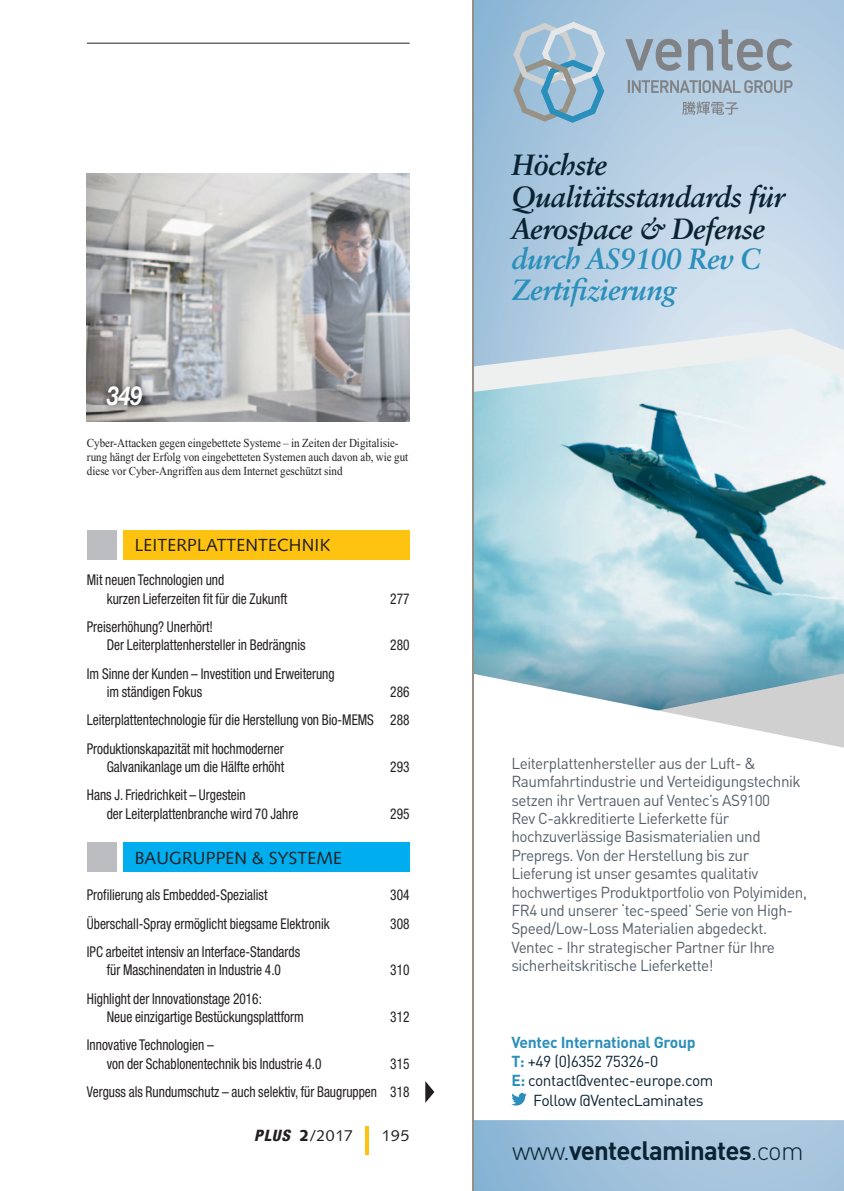
<style>
.page{position:relative;width:844px;height:1191px;background:#fff}
.page>*{position:absolute;margin:0;border:0;box-sizing:border-box;transform-origin:0 0}
.t1{font:italic 700 29.4px/31.5px "Sabon LT Std";letter-spacing:-.02em;color:#0a2333}
.t2{font:italic 700 29.4px/31.5px "Sabon LT Std";letter-spacing:-.02em;color:#2b8fbb}
.t3{font:700 26.25px "DIN";letter-spacing:-.03em;color:#0a2333}
.t4{font:italic 700 26.25px "Helvetica Neue";color:#fff;scale:.8 1}
.t5{font:17.5px "Syntax";letter-spacing:.01em;color:#231f20}
.t6{font:15.75px/18.4px "DIN";letter-spacing:-.03em;color:#555f6b}
.t7{font:15.75px "DIN";letter-spacing:-.03em;color:#0a2333}
.t8{font:700 15.75px "DIN";letter-spacing:-.02em;color:#2b8fbb}
.t9{font:15.75px "Syntax";letter-spacing:.05em;color:#231f20}
.t10{font:condensed 14.88px/18.4px "Helvetica Neue";color:#231f20;scale:.9 1}
.t11{font:12.25px/14px "Times New Roman";color:#231f20;scale:.9 1}
.s1{font-family:"Helvetica Neue";font-weight:800;font-style:italic;font-stretch:condensed}
.s2{font-weight:900}
.s3{font-weight:700;color:#2b8fbb}
.s4{font-weight:300}
</style>
<div class="page">
<hr style="left:87px;top:43px;width:322px;height:1px;background:#231f20">
<hr style="left:366px;top:1126px;width:3px;height:29px;background:#fec210">
<div style="left:123px;top:530px;width:286px;height:29px;background:#fec210"></div>
<div style="left:87px;top:530px;width:30px;height:29px;background:#bcbdc0"></div>
<div style="left:123px;top:842px;width:286px;height:30px;background:#00aeef"></div>
<div style="left:87px;top:842px;width:30px;height:30px;background:#bcbdc0"></div>
<svg style="left:425px;top:1081px;width:9px;height:21px"></svg>
<img style="left:87px;top:174px;width:322px;height:248px">
<div style="left:96px;top:376px;width:57px;height:41px;background:#231f20;opacity:.75"></div>
<svg style="left:474px;top:0;width:369px;height:1191px;background:#b1cce1"></svg>
<img style="left:474px;top:399px;width:369px;height:163px">
<img style="left:474px;top:562px;width:369px;height:111px">
<svg style="left:474px;top:673px;width:369px;height:447px"></svg>
<svg style="left:511px;top:1093px;width:15px;height:12px"></svg>
<svg style="left:625px;top:39px;width:56px;height:32px;background:#97a7b4"></svg>
<svg style="left:688px;top:30px;width:104px;height:41px;background:#9eafbe"></svg>
<svg style="left:627px;top:80px;width:165px;height:13px;background:#9cabb8"></svg>
<svg style="left:513px;top:22px;width:92px;height:101px;background:#9dbbcf"></svg>
<svg style="left:682px;top:101px;width:56px;height:14px"></svg>
<svg style="left:474px;top:328px;width:369px;height:71px;background:#d9e6ec"></svg>
<hr style="left:472px;top:0;width:2px;height:1191px;background:#979086">
<h2 class="t4" style="left:107px;top:380px;width:45px">349</h2>
<p class="t11" style="left:87px;top:436px;width:358px">Cyber-Attacken gegen eingebettete Systeme – in Zeiten der Digitalisie&shy;rung hängt der Erfolg von eingebetteten Systemen auch davon ab, wie gut diese vor Cyber-Angriffen aus dem Internet geschützt sind</p>
<p class="t5" style="left:135px;top:534px;width:197px">LEITERPLATTENTECHNIK</p>
<p class="t10" style="left:107px;top:571px;width:202px;text-indent:-20px">Mit neuen Technologien und<br>kurzen Lieferzeiten fit für die Zukunft</p>
<p class="t10" style="left:107px;top:617px;width:222px;text-indent:-20px">Preiserhöhung? Unerhört!<br>Der Leiterplattenhersteller in Bedrängnis</p>
<p class="t10" style="left:390px;top:589px;width:23px">277</p>
<p class="t10" style="left:390px;top:636px;width:23px">280</p>
<p class="t10" style="left:107px;top:664px;width:255px;text-indent:-20px">Im Sinne der Kunden – Investition und Erweiterung im ständigen Fokus</p>
<p class="t10" style="left:87px;top:677px;width:360px;line-height:28.3px;text-align:justify;text-indent:303px">286<br>Leiterplattentechnologie für die Herstellung von Bio-MEMS 288<br>Produktionskapazität mit hochmoderner</p>
<p class="t10" style="left:107px;top:757px;width:199px">Galvanikanlage um die Hälfte erhöht</p>
<p class="t10" style="left:390px;top:757px;width:23px">293</p>
<p class="t10" style="left:107px;top:786px;width:214px;text-indent:-20px">Hans J. Friedrichkeit – Urgestein<br>der Leiterplattenbranche wird 70 Jahre</p>
<p class="t10" style="left:390px;top:804px;width:23px">295</p>
<p class="t5" style="left:135px;top:847px;width:209px">BAUGRUPPEN &amp; SYSTEME</p>
<p class="t10" style="left:87px;top:886px;width:202px">Profilierung als Embedded-Spezialist</p>
<p class="t10" style="left:390px;top:886px;width:23px">304</p>
<p class="t10" style="left:87px;top:914px;width:271px">Überschall-Spray ermöglicht biegsame Elektronik</p>
<p class="t10" style="left:390px;top:914px;width:23px">308</p>
<p class="t10" style="left:87px;top:942px;width:238px;text-align:center">IPC arbeitet intensiv an Interface-Standards für Maschinendaten in Industrie 4.0</p>
<p class="t10" style="left:390px;top:961px;width:23px">310</p>
<p class="t10" style="left:107px;top:989px;width:220px;text-indent:-20px">Highlight der Innovationstage 2016:<br>Neue einzigartige Bestückungsplattform</p>
<p class="t10" style="left:390px;top:1007px;width:23px">312</p>
<p class="t10" style="left:107px;top:1035px;width:240px;text-indent:-20px">Innovative Technologien –<br>von der Schablonentechnik bis Industrie 4.0</p>
<p class="t10" style="left:87px;top:1049px;width:360px;line-height:28.3px;text-align:right">315<br>Verguss als Rundumschutz – auch selektiv, für Baugruppen 318</p>
<p class="t9" style="left:254px;top:1126px;width:100px"><span class="s1">PLUS</span> <span class="s2">2</span>/2017</p>
<p class="t9" style="left:381px;top:1126px;width:29px">195</p>
<h1 class="t1" style="left:511px;top:149px;width:274px">Höchste<br>Qualitätsstandards für<br>Aerospace &amp; Defense</h1>
<h1 class="t2" style="left:511px;top:242px;width:251px">durch AS9100 Rev C<br>Zertifizierung</h1>
<p class="t6" style="left:511px;top:753px;width:297px">Leiterplattenhersteller aus der Luft- &amp; Raumfahrtindustrie und Verteidigungstechnik setzen ihr Vertrauen auf Ventec’s AS9100<br>Rev C-akkreditierte Lieferkette für hochzuverlässige Basismaterialien und Prepregs. Von der Herstellung bis zur Lieferung ist unser gesamtes qualitativ hochwertiges Produktportfolio von Polyimiden, FR4 und unserer ‘tec-speed’ Serie von High-Speed/Low-Loss Materialien abgedeckt.<br>Ventec - Ihr strategischer Partner für Ihre sicherheitskritische Lieferkette!</p>
<p class="t8" style="left:511px;top:1031px;width:186px">Ventec International Group</p>
<p class="t7" style="left:511px;top:1051px;width:148px"><span class="s3">T:</span> +49 (0)6352 75326-0</p>
<p class="t7" style="left:511px;top:1070px;width:203px"><span class="s3">E:</span> contact@ventec-europe.com</p>
<p class="t7" style="left:533px;top:1090px;width:172px">Follow @VentecLaminates</p>
<h2 class="t3" style="left:512px;top:1133px;width:293px"><span class="s4">www.</span>venteclaminates<span class="s4">.com</span></h2>
</div>
